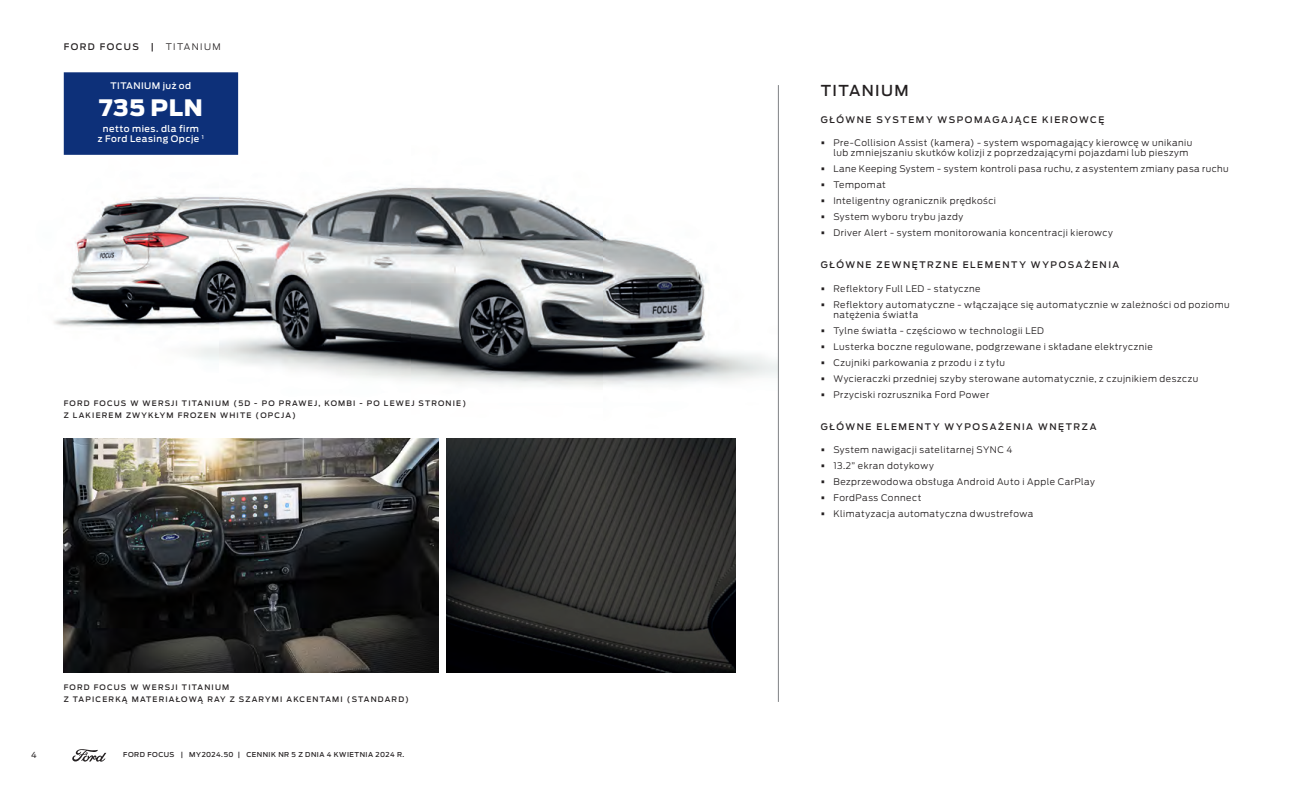
<style>
.page{position:relative;width:1297px;height:787px;background:#fff}
.page>*{position:absolute;margin:0;border:0;box-sizing:border-box;transform-origin:0 0}
.t1{font:900 22.5px "Ford Antenna";letter-spacing:.025em;color:#fff}
.t2{font:500 15px "Ford Antenna";letter-spacing:.09em;color:#231f20}
.t3{font:300 9px/10.5px "Ford Antenna";letter-spacing:.05em;color:#231f20}
.t4{font:500 9px "Ford Antenna";letter-spacing:.175em;color:#231f20}
.t5{font:500 9px/10.5px "Ford Antenna";letter-spacing:.05em;color:#fff;text-align:center}
.t6{font:500 9px "Ford Antenna";letter-spacing:.155em;color:#231f20}
.t7{font:300 9px "Ford Antenna";letter-spacing:.16em;color:#231f20}
.t8{font:8.25px "Ford Antenna";color:#231f20}
.t9{font:500 7.5px/12px "Ford Antenna";letter-spacing:.16em;color:#231f20}
.t10{font:500 6.75px "Ford Antenna";letter-spacing:.07em;color:#231f20}
.s1{font-weight:900;font-size:10.5px}
</style>
<div class="page">
<svg style="left:72px;top:749px;width:34px;height:12px"></svg>
<img style="left:54px;top:91px;width:724px;height:337px">
<img style="left:64px;top:438px;width:374px;height:234px">
<img style="left:447px;top:438px;width:289px;height:234px">
<hr style="left:778px;top:85px;width:1px;height:617px;background:#808285">
<div style="left:64px;top:72px;width:174px;height:83px;background:#0d3079"></div>
<p class="t6" style="left:64px;top:39px;width:77px">FORD FOCUS</p>
<p class="t4" style="left:151px;top:39px;width:5px">|</p>
<p class="t7" style="left:166px;top:39px;width:57px">TITANIUM</p>
<p class="t5" style="left:111px;top:80px;width:82px">TITANIUM już od</p>
<h1 class="t1" style="left:99px;top:87px;width:105px">735 PLN</h1>
<p class="t5" style="left:98px;top:122px;width:107px">netto mies. dla firm<br>z Ford Leasing Opcje <sup>1</sup></p>
<p class="t9" style="left:64px;top:396px;width:404px">FORD FOCUS W WERSJI TITANIUM (5D - PO PRAWEJ, KOMBI - PO LEWEJ STRONIE)<br>Z LAKIEREM ZWYKŁYM FROZEN WHITE (OPCJA)</p>
<p class="t9" style="left:64px;top:680px;width:347px">FORD FOCUS W WERSJI TITANIUM<br>Z TAPICERKĄ MATERIAŁOWĄ RAY Z SZARYMI AKCENTAMI (STANDARD)</p>
<p class="t8" style="left:31px;top:747px;width:7px">4</p>
<p class="t10" style="left:123px;top:749px;width:282px">FORD FOCUS | MY2024.50 | CENNIK NR 5 Z DNIA 4 KWIETNIA 2024 R.</p>
<h2 class="t2" style="left:821px;top:78px;width:89px">TITANIUM</h2>
<p class="t4" style="left:821px;top:111px;width:285px">GŁÓWNE SYSTEMY WSPOMAGAJĄCE KIEROWCĘ</p>
<p class="t3" style="left:833px;top:136px;width:360px;text-indent:-13px"><span class="s1">•</span> Pre-Collision Assist (kamera) - system wspomagający kierowcę w unikaniu lub zmniejszaniu skutków kolizji z poprzedzającymi pojazdami lub pieszym</p>
<p class="t3" style="left:821px;top:163px;width:409px"><span class="s1">•</span> Lane Keeping System - system kontroli pasa ruchu, z asystentem zmiany pasa ruchu</p>
<p class="t3" style="left:821px;top:179px;width:67px"><span class="s1">•</span> Tempomat</p>
<p class="t3" style="left:821px;top:195px;width:177px"><span class="s1">•</span> Inteligentny ogranicznik prędkości</p>
<p class="t3" style="left:821px;top:211px;width:144px"><span class="s1">•</span> System wyboru trybu jazdy</p>
<p class="t3" style="left:821px;top:227px;width:294px"><span class="s1">•</span> Driver Alert - system monitorowania koncentracji kierowcy</p>
<p class="t4" style="left:821px;top:257px;width:300px">GŁÓWNE ZEWNĘTRZNE ELEMENTY WYPOSAŻENIA</p>
<p class="t3" style="left:821px;top:282px;width:161px"><span class="s1">•</span> Reflektory Full LED - statyczne</p>
<p class="t3" style="left:833px;top:298px;width:398px;text-indent:-13px"><span class="s1">•</span> Reflektory automatyczne - włączające się automatycznie w zależności od poziomu natężenia światła</p>
<p class="t3" style="left:821px;top:324px;width:225px"><span class="s1">•</span> Tylne światła - częściowo w technologii LED</p>
<p class="t3" style="left:821px;top:340px;width:334px"><span class="s1">•</span> Lusterka boczne regulowane, podgrzewane i składane elektrycznie</p>
<p class="t3" style="left:821px;top:356px;width:186px"><span class="s1">•</span> Czujniki parkowania z przodu i z tyłu</p>
<p class="t3" style="left:821px;top:372px;width:379px"><span class="s1">•</span> Wycieraczki przedniej szyby sterowane automatycznie, z czujnikiem deszczu</p>
<p class="t3" style="left:821px;top:388px;width:170px"><span class="s1">•</span> Przyciski rozrusznika Ford Power</p>
<p class="t4" style="left:821px;top:419px;width:277px">GŁÓWNE ELEMENTY WYPOSAŻENIA WNĘTRZA</p>
<p class="t3" style="left:821px;top:443px;width:193px"><span class="s1">•</span> System nawigacji satelitarnej SYNC 4</p>
<p class="t3" style="left:821px;top:460px;width:115px"><span class="s1">•</span> 13.2” ekran dotykowy</p>
<p class="t3" style="left:821px;top:476px;width:276px"><span class="s1">•</span> Bezprzewodowa obsługa Android Auto i Apple CarPlay</p>
<p class="t3" style="left:821px;top:492px;width:102px"><span class="s1">•</span> FordPass Connect</p>
<p class="t3" style="left:821px;top:508px;width:214px"><span class="s1">•</span> Klimatyzacja automatyczna dwustrefowa</p>
</div>
